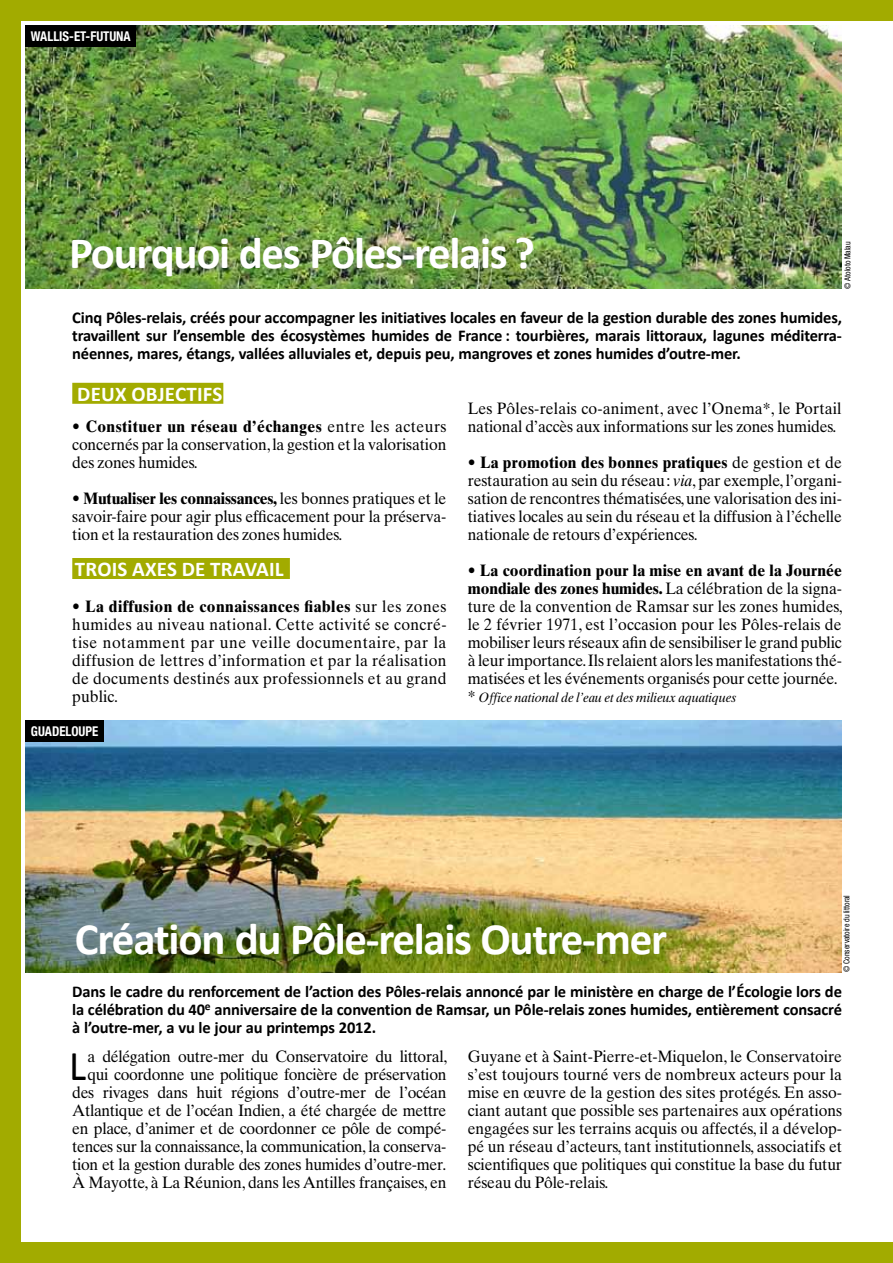
<style>
.page{position:relative;width:893px;height:1263px;background:#a2ab00}
.page>*{position:absolute;margin:0;border:0;box-sizing:border-box;transform-origin:0 0}
.t1{font:700 45px "Calibri";letter-spacing:-.03em;color:#fff}
.t2{font:42.6px "Calibri";color:#000;scale:.95 1}
.t3{font:700 21px "Calibri";letter-spacing:.01em;color:#fff}
.t4{font:16.5px/18px "Times Ten";letter-spacing:-.01em;color:#000;text-align:justify;scale:.95 1}
.t5{font:700 16.5px/18px "Calibri";letter-spacing:-.01em;color:#000;text-align:justify}
.t6{font:condensed 16.5px "Helvetica Neue";color:#fff;scale:.95 1}
.t7{font:italic 13.5px "Times Ten";letter-spacing:-.01em;color:#000;scale:.95 1}
.t8{font:700 condensed 13.5px "Helvetica Neue";color:#fff;scale:.95 1}
.t9{font:condensed 8.25px "Helvetica Neue";color:#000;scale:.95 1}
.s1{font-weight:700}
.s2{color:#a2ab00}
.s3{font-style:italic}
.s4{font-style:normal;font-size:16.5px}
</style>
<div class="page">
<div style="left:21px;top:21px;width:872px;height:1221px;background:#fff"></div>
<img style="left:26px;top:26px;width:816px;height:262px">
<img style="left:26px;top:720px;width:816px;height:252px">
<div style="left:72px;top:383px;width:151px;height:21px;background:#a2ab00"></div>
<div style="left:72px;top:558px;width:218px;height:21px;background:#a2ab00"></div>
<div style="left:26px;top:26px;width:110px;height:21px;background:#000"></div>
<div style="left:26px;top:720px;width:78px;height:21px;background:#000"></div>
<p class="t6" style="left:21px;top:19px;width:79px">vvvvaaacvhh</p>
<p class="t8" style="left:31px;top:28px;width:107px">WALLIS-ET-FUTUNA</p>
<h1 class="t1" style="left:69px;top:224px;width:467px">Pourquoi des Pôles-relais ?</h1>
<p class="t5" style="left:72px;top:308px;width:771px">Cinq Pôles-relais, créés pour accompagner les initiatives locales en faveur de la gestion durable des zones humides, travaillent sur l’ensemble des écosystèmes humides de France : tourbières, marais littoraux, lagunes méditerra&shy;néennes, mares, étangs, vallées alluviales et, depuis peu, mangroves et zones humides d’outre-mer.</p>
<p class="t9" style="left:843px;top:289px;width:51px;rotate:-90deg">© Atoloto Malau</p>
<p class="t3" style="left:77px;top:380px;width:147px">Deux objectifs</p>
<p class="t4" style="left:72px;top:417px;width:396px"><span class="s1">• Constituer un réseau d’échanges</span> entre les acteurs concernés par la conservation, la gestion et la valorisation des zones humides.</p>
<p class="t4" style="left:72px;top:489px;width:395px"><span class="s1">• Mutualiser les connaissances,</span> les bonnes pratiques et le savoir-faire pour agir plus efficacement pour la préserva&shy;tion et la restauration des zones humides.</p>
<p class="t3" style="left:75px;top:556px;width:216px">Tro is axes de travail<span class="s2">.</span></p>
<p class="t4" style="left:72px;top:597px;width:396px"><span class="s1">• La diffusion de connaissances fiables</span> sur les zones humides au niveau national. Cette activité se concré&shy;tise notamment par une veille documentaire, par la diffusion de lettres d’information et par la réalisation de documents destinés aux professionnels et au grand public.</p>
<p class="t8" style="left:31px;top:723px;width:73px">GUADELOUPE</p>
<p class="t4" style="left:468px;top:399px;width:395px">Les Pôles-relais co-animent, avec l’Onema*, le Portail national d’accès aux informations sur les zones humides.</p>
<p class="t4" style="left:468px;top:453px;width:395px"><span class="s1">• La promotion des bonnes pratiques</span> de gestion et de restauration au sein du réseau: <span class="s3">via</span>, par exemple, l’organi&shy;sation de rencontres thématisées, une valorisation des ini&shy;tiatives locales au sein du réseau et la diffusion à l’échelle nationale de retours d’expériences.</p>
<p class="t4" style="left:468px;top:561px;width:396px"><span class="s1">• La coordination pour la mise en avant de la Journée mondiale des zones humides.</span> La célébration de la signa&shy;ture de la convention de Ramsar sur les zones humides, le 2 février 1971, est l’occasion pour les Pôles-relais de mobiliser leurs réseaux afin de sensibiliser le grand public à leur importance. Ils relaient alors les manifestations thé&shy;matisées et les événements organisés pour cette journée.</p>
<p class="t7" style="left:468px;top:689px;width:284px"><span class="s4">*</span> Office national de l’eau et des milieux aquatiques</p>
<h1 class="t1" style="left:75px;top:910px;width:594px">Création du Pôle-relais Outre-mer</h1>
<p class="t9" style="left:842px;top:972px;width:82px;rotate:-90deg">© Conservatoire du littoral</p>
<p class="t5" style="left:72px;top:983px;width:771px">Dans le cadre du renforcement de l’action des Pôles-relais annoncé par le ministère en charge de l’écologie lors de la célébration du 40<sup>e</sup> anniversaire de la convention de Ramsar, un Pôle-relais zones humides, entièrement consacré à l’outre-mer, a vu le jour au printemps 2012.</p>
<p class="t4" style="left:72px;top:1047px;width:396px;text-align:right">a délégation outre-mer du Conservatoire du littoral, qui coordonne une politique foncière de préservation des rivages dans huit régions d’outre-mer de l’océan Atlantique et de l’océan Indien, a été chargée de mettre en place, d’animer et de coordonner ce pôle de compé&shy;tences sur la connaissance, la communication, la conserva&shy;tion et la gestion durable des zones humides d’outre-mer. à Mayotte, à La Réunion, dans les Antilles françaises, en</p>
<p class="t4" style="left:468px;top:1047px;width:396px">Guyane et à Saint-Pierre-et-Miquelon, le Conservatoire s’est toujours tourné vers de nombreux acteurs pour la mise en œuvre de la gestion des sites protégés. En asso&shy;ciant autant que possible ses partenaires aux opérations engagées sur les terrains acquis ou affectés, il a dévelop&shy;pé un réseau d’acteurs, tant institutionnels, associatifs et scientifiques que politiques qui constitue la base du futur réseau du Pôle-relais.</p>
<h2 class="t2" style="left:69px;top:1039px;width:19px">L</h2>
</div>
